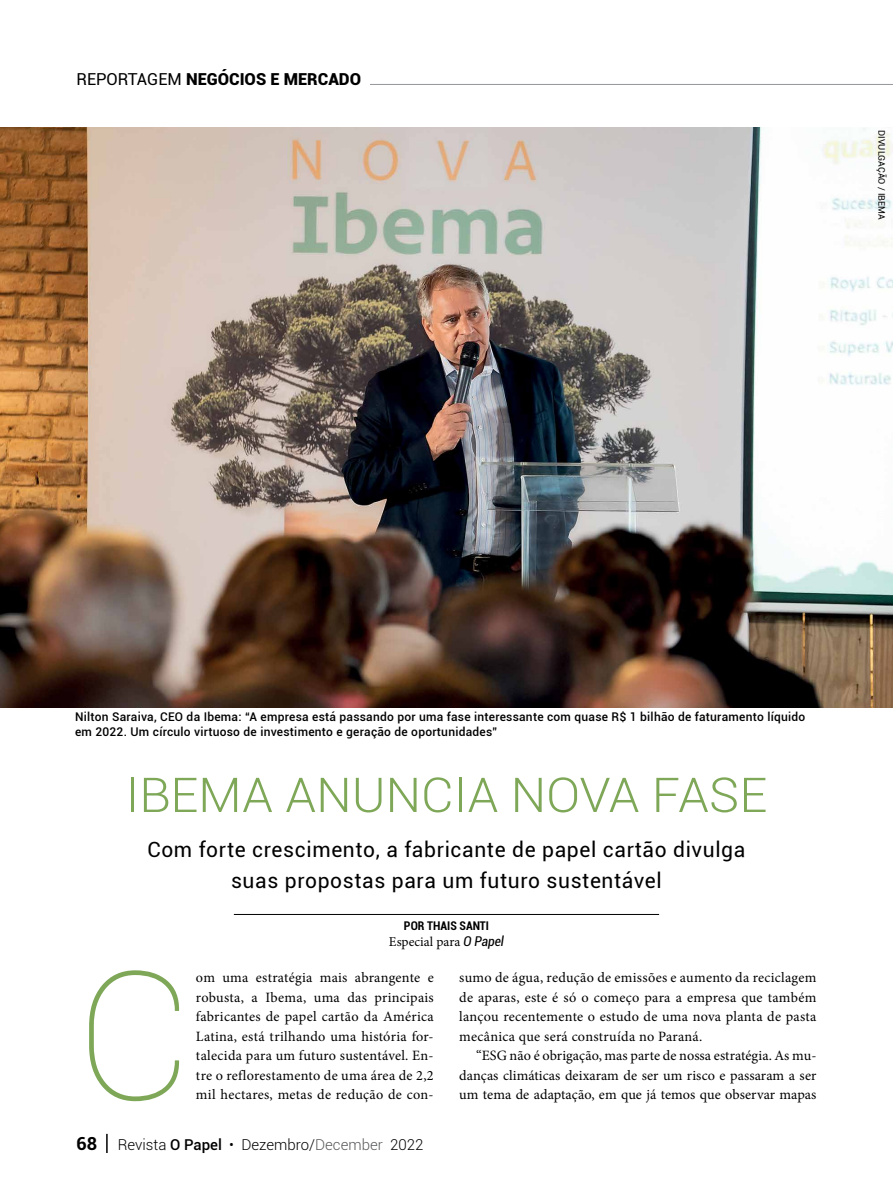
<style>
.page{position:relative;width:893px;height:1191px;background:#fff}
.page>*{position:absolute;margin:0;border:0;box-sizing:border-box;transform-origin:0 0}
.t1{font:100 178.8px "Roboto";color:#7ea757}
.t2{font:300 48px "Roboto";color:#7ea757;scale:1.05 1}
.t3{font:21px/31.5px "Roboto";letter-spacing:.03em;color:#000;text-align:center}
.t4{font:700 18px "Roboto";color:#000}
.t5{font:900 16.5px "Roboto";color:#000}
.t6{font:300 15px "Roboto";color:#000}
.t7{font:14.25px/19.5px "Minion Pro";letter-spacing:.015em;color:#000;text-align:justify}
.t8{font:13.5px "Minion Pro";letter-spacing:.005em;color:#000}
.t9{font:500 12px/14.4px "Roboto";letter-spacing:.02em;color:#000}
.t10{font:700 condensed 12px "Roboto";color:#000}
.t11{font:9px "Roboto";color:#000}
.s1{font-weight:400}
.s2{font-family:"Roboto";font-style:italic;font-stretch:condensed}
.s3{font-weight:500}
.s4{color:#58595b}
</style>
<div class="page">
<hr style="left:370px;top:84px;width:523px;height:1px;background:#939598">
<hr style="left:106px;top:1133px;width:2px;height:20px;background:#000">
<hr style="left:234px;top:914px;width:425px;height:1px;background:#000">
<img style="left:0;top:128px;width:893px;height:580px">
<p class="t5" style="left:77px;top:67px;width:286px"><span class="s1">REPORTAGEM</span> NEGÓCIOS E MERCADO</p>
<p class="t11" style="left:888px;top:130px;width:91px;rotate:90deg">DIVULGAÇÃO / IBEMA</p>
<p class="t9" style="left:75px;top:709px;width:732px">Nilton Saraiva, CEO da Ibema: “A empresa está passando por uma fase interessante com quase R$ 1 bilhão de faturamento líquido em 2022. Um círculo virtuoso de investimento e geração de oportunidades”</p>
<h2 class="t2" style="left:126px;top:761px;width:612px">IBEMA ANUNCIA NOVA FASE</h2>
<h3 class="t3" style="left:147px;top:832px;width:599px">Com forte crescimento, a fabricante de papel cartão divulga suas propostas para um futuro sustentável</h3>
<p class="t10" style="left:404px;top:917px;width:87px">POR THAIS SANTI</p>
<p class="t8" style="left:389px;top:932px;width:117px">Especial para <span class="s2">O Papel</span></p>
<h1 class="t1" style="left:77px;top:912px;width:117px">C</h1>
<p class="t6" style="left:118px;top:1133px;width:307px">Revista <span class="s3">O Papel</span> • Dezembro/<span class="s4">December</span> 2022</p>
<p class="t7" style="left:196px;top:968px;width:239px">om uma estratégia mais abrangente e robusta, a Ibema, uma das principais fabricantes de papel cartão da América Latina, está trilhando uma história for&shy;talecida para um futuro sustentável. En&shy;tre o reflorestamento de uma área de 2,2 mil hectares, metas de redução de con-</p>
<p class="t4" style="left:77px;top:1130px;width:22px">68</p>
<p class="t7" style="left:459px;top:968px;width:359px">sumo de água, redução de emissões e aumento da reciclagem de aparas, este é só o começo para a empresa que também lançou recentemente o estudo de uma nova planta de pasta mecânica que será construída no Paraná.</p>
<p class="t7" style="left:459px;top:1046px;width:359px;text-indent:17px">“ESG não é obrigação, mas parte de nossa estratégia. As mu&shy;danças climáticas deixaram de ser um risco e passaram a ser um tema de adaptação, em que já temos que observar mapas</p>
</div>
